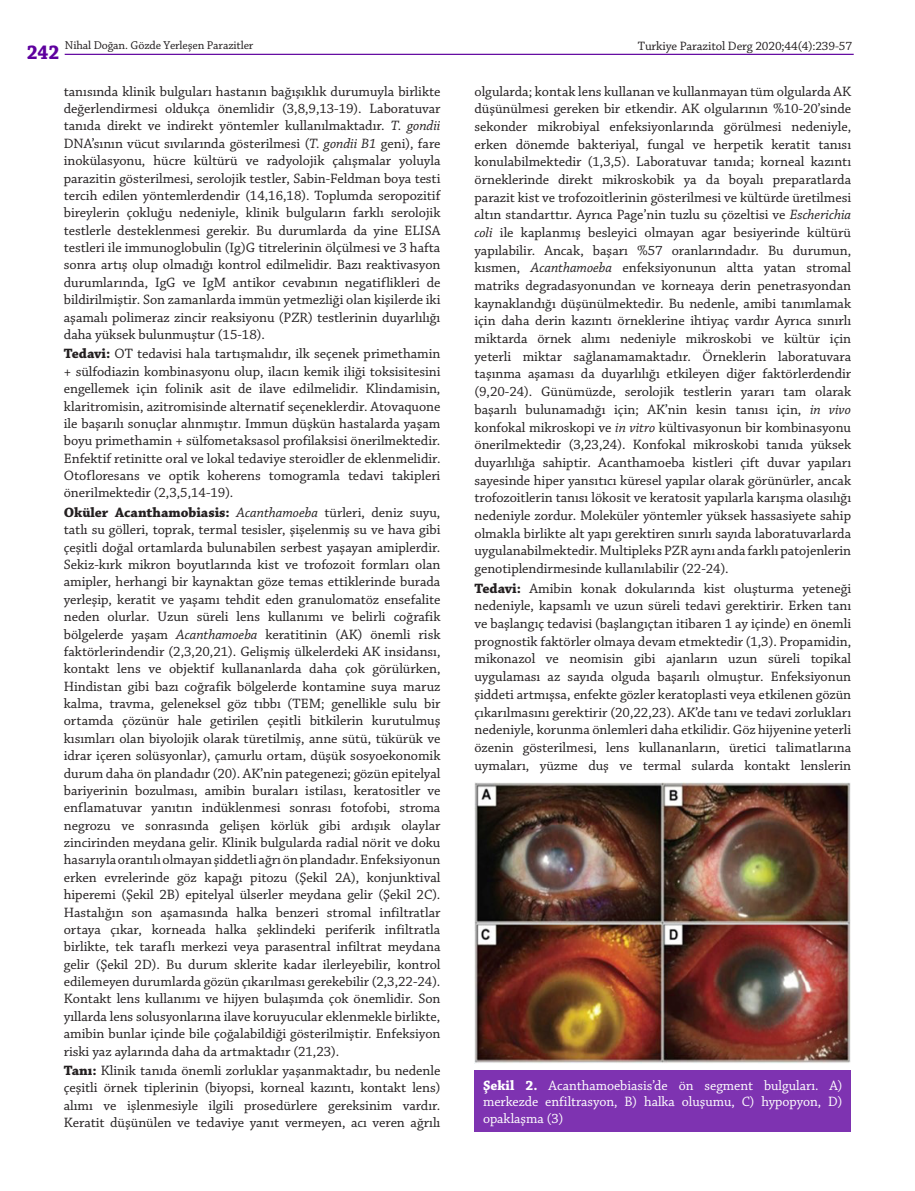
<style>
.page{position:relative;width:915px;height:1191px;background:#fff}
.page>*{position:absolute;margin:0;border:0;box-sizing:border-box;transform-origin:0 0}
.t1{font:700 21px "Chaparral Pro";color:#5e009e;scale:.92 1}
.YAZI{font:14.25px/17.4px "Chaparral Pro";letter-spacing:-.005em;color:#231f20;text-align:justify}
.RESIM-ALTI{font:14.25px/16.5px "Chaparral Pro";color:#fff;text-align:justify}
.t2{font:12.75px "Chaparral Pro";letter-spacing:-.01em;color:#231f20}
.t3{font:12px "Chaparral Pro";letter-spacing:-.01em;color:#231f20}
.s1{font-style:italic}
.s2{font-weight:700}
</style>
<div class="page">
<hr style="left:65px;top:54px;width:788px;height:1px;background:#5e009e">
<div style="left:474px;top:1070px;width:376px;height:61px;background:#7e33b1"></div>
<img style="left:474px;top:782px;width:376px;height:281px">
<p class="t3" style="left:65px;top:39px;width:190px">Nihal Doğan. Gözde Yerleşen Parazitler</p>
<p class="t2" style="left:637px;top:39px;width:216px">Turkiye Parazitol Derg 2020;44(4):239-57</p>
<h1 class="t1" style="left:27px;top:40px;width:37px">242</h1>
<p class="YAZI" style="left:64px;top:83px;width:378px">tanısında klinik bulguları hastanın bağışıklık durumuyla birlikte değerlendirmesi oldukça önemlidir (3,8,9,13-19). Laboratuvar tanıda direkt ve indirekt yöntemler kullanılmaktadır. <span class="s1">T. gondii </span>DNA’sının vücut sıvılarında gösterilmesi (<span class="s1">T. gondii B1</span> geni), fare inokülasyonu, hücre kültürü ve radyolojik çalışmalar yoluyla parazitin gösterilmesi, serolojik testler, Sabin-Feldman boya testi tercih edilen yöntemlerdendir (14,16,18). Toplumda seropozitif bireylerin çokluğu nedeniyle, klinik bulguların farklı serolojik testlerle desteklenmesi gerekir. Bu durumlarda da yine ELISA testleri ile immunoglobulin (Ig)G titrelerinin ölçülmesi ve 3 hafta sonra artış olup olmadığı kontrol edilmelidir. Bazı reaktivasyon durumlarında, IgG ve IgM antikor cevabının negatiflikleri de bildirilmiştir. Son zamanlarda immün yetmezliği olan kişilerde iki aşamalı polimeraz zincir reaksiyonu (PZR) testlerinin duyarlılığı daha yüksek bulunmuştur (15-18).</p>
<p class="YAZI" style="left:64px;top:346px;width:378px"><span class="s2">Tedavi:</span> OT tedavisi hala tartışmalıdır, ilk seçenek primethamin + sülfodiazin kombinasyonu olup, ilacın kemik iliği toksisitesini engellemek için folinik asit de ilave edilmelidir. Klindamisin, klaritromisin, azitromisinde alternatif seçeneklerdir. Atovaquone ile başarılı sonuçlar alınmıştır. Immun düşkün hastalarda yaşam boyu primethamin + sülfometaksasol profilaksisi önerilmektedir.<br>Enfektif retinitte oral ve lokal tedaviye steroidler de eklenmelidir.<br>Otofloresans ve optik koherens tomogramla tedavi takipleri önerilmektedir (2,3,5,14-19).</p>
<p class="YAZI" style="left:64px;top:504px;width:378px"><span class="s2">Oküler Acanthamobiasis:</span> <span class="s1">Acanthamoeba</span> türleri, deniz suyu, tatlı su gölleri, toprak, termal tesisler, şişelenmiş su ve hava gibi çeşitli doğal ortamlarda bulunabilen serbest yaşayan amiplerdir.<br>Sekiz-kırk mikron boyutlarında kist ve trofozoit formları olan amipler, herhangi bir kaynaktan göze temas ettiklerinde burada yerleşip, keratit ve yaşamı tehdit eden granulomatöz ensefalite neden olurlar. Uzun süreli lens kullanımı ve belirli coğrafik bölgelerde yaşam <span class="s1">Acanthamoeba</span> keratitinin (AK) önemli risk faktörlerindendir (2,3,20,21). Gelişmiş ülkelerdeki AK insidansı, kontakt lens ve objektif kullananlarda daha çok görülürken, Hindistan gibi bazı coğrafik bölgelerde kontamine suya maruz kalma, travma, geleneksel göz tıbbı (TEM; genellikle sulu bir ortamda çözünür hale getirilen çeşitli bitkilerin kurutulmuş kısımları olan biyolojik olarak türetilmiş, anne sütü, tükürük ve idrar içeren solüsyonlar), çamurlu ortam, düşük sosyoekonomik durum daha ön plandadır (20). AK’nin pategenezi; gözün epitelyal bariyerinin bozulması, amibin buraları istilası, keratositler ve enflamatuvar yanıtın indüklenmesi sonrası fotofobi, stroma negrozu ve sonrasında gelişen körlük gibi ardışık olaylar zincirinden meydana gelir. Klinik bulgularda radial nörit ve doku hasarıyla orantılı olmayan şiddetli ağrı ön plandadır. Enfeksiyonun erken evrelerinde göz kapağı pitozu (Şekil 2A), konjunktival hiperemi (Şekil 2B) epitelyal ülserler meydana gelir (Şekil 2C).<br>Hastalığın son aşamasında halka benzeri stromal infiltratlar ortaya çıkar, korneada halka şeklindeki periferik infiltratla birlikte, tek taraflı merkezi veya parasentral infiltrat meydana gelir (Şekil 2D). Bu durum sklerite kadar ilerleyebilir, kontrol edilemeyen durumlarda gözün çıkarılması gerekebilir (2,3,22-24).<br>Kontakt lens kullanımı ve hijyen bulaşımda çok önemlidir. Son yıllarda lens solusyonlarına ilave koruyucular eklenmekle birlikte, amibin bunlar içinde bile çoğalabildiği gösterilmiştir. Enfeksiyon riski yaz aylarında daha da artmaktadır (21,23).</p>
<p class="YAZI" style="left:64px;top:1062px;width:378px"><span class="s2">Tanı:</span> Klinik tanıda önemli zorluklar yaşanmaktadır, bu nedenle çeşitli örnek tiplerinin (biyopsi, korneal kazıntı, kontakt lens) alımı ve işlenmesiyle ilgili prosedürlere gereksinim vardır.<br>Keratit düşünülen ve tedaviye yanıt vermeyen, acı veren ağrılı</p>
<p class="YAZI" style="left:474px;top:83px;width:378px">olgularda; kontak lens kullanan ve kullanmayan tüm olgularda AK düşünülmesi gereken bir etkendir. AK olgularının %10-20’sinde sekonder mikrobiyal enfeksiyonlarında görülmesi nedeniyle, erken dönemde bakteriyal, fungal ve herpetik keratit tanısı konulabilmektedir (1,3,5). Laboratuvar tanıda; korneal kazıntı örneklerinde direkt mikroskobik ya da boyalı preparatlarda parazit kist ve trofozoitlerinin gösterilmesi ve kültürde üretilmesi altın standarttır. Ayrıca Page’nin tuzlu su çözeltisi ve <span class="s1">Escherichia coli</span> ile kaplanmış besleyici olmayan agar besiyerinde kültürü yapılabilir. Ancak, başarı %57 oranlarındadır. Bu durumun, kısmen, <span class="s1">Acanthamoeba</span> enfeksiyonunun altta yatan stromal matriks degradasyonundan ve korneaya derin penetrasyondan kaynaklandığı düşünülmektedir. Bu nedenle, amibi tanımlamak için daha derin kazıntı örneklerine ihtiyaç vardır Ayrıca sınırlı miktarda örnek alımı nedeniyle mikroskobi ve kültür için yeterli miktar sağlanamamaktadır. Örneklerin laboratuvara taşınma aşaması da duyarlılığı etkileyen diğer faktörlerdendir (9,20-24). Günümüzde, serolojik testlerin yararı tam olarak başarılı bulunamadığı için; AK’nin kesin tanısı için, <span class="s1">in vivo </span>konfokal mikroskopi ve <span class="s1">in vitro</span> kültivasyonun bir kombinasyonu önerilmektedir (3,23,24). Konfokal mikroskobi tanıda yüksek duyarlılığa sahiptir. Acanthamoeba kistleri çift duvar yapıları sayesinde hiper yansıtıcı küresel yapılar olarak görünürler, ancak trofozoitlerin tanısı lökosit ve keratosit yapılarla karışma olasılığı nedeniyle zordur. Moleküler yöntemler yüksek hassasiyete sahip olmakla birlikte alt yapı gerektiren sınırlı sayıda laboratuvarlarda uygulanabilmektedir. Multipleks PZR aynı anda farklı patojenlerin genotiplendirmesinde kullanılabilir (22-24).</p>
<p class="YAZI" style="left:474px;top:580px;width:378px"><span class="s2">Tedavi:</span> Amibin konak dokularında kist oluşturma yeteneği nedeniyle, kapsamlı ve uzun süreli tedavi gerektirir. Erken tanı ve başlangıç tedavisi (başlangıçtan itibaren 1 ay içinde) en önemli prognostik faktörler olmaya devam etmektedir (1,3). Propamidin, mikonazol ve neomisin gibi ajanların uzun süreli topikal uygulaması az sayıda olguda başarılı olmuştur. Enfeksiyonun şiddeti artmışsa, enfekte gözler keratoplasti veya etkilenen gözün çıkarılmasını gerektirir (20,22,23). AK’de tanı ve tedavi zorlukları nedeniyle, korunma önlemleri daha etkilidir. Göz hijyenine yeterli özenin gösterilmesi, lens kullananların, üretici talimatlarına uymaları, yüzme duş ve termal sularda kontakt lenslerin</p>
<p class="RESIM-ALTI" style="left:483px;top:1077px;width:361px"><span class="s2">Şekil 2.</span> Acanthamoebiasis’de ön segment bulguları. A) merkezde enfiltrasyon, B) halka oluşumu, C) hypopyon, D) opaklaşma (3)</p>
</div>
